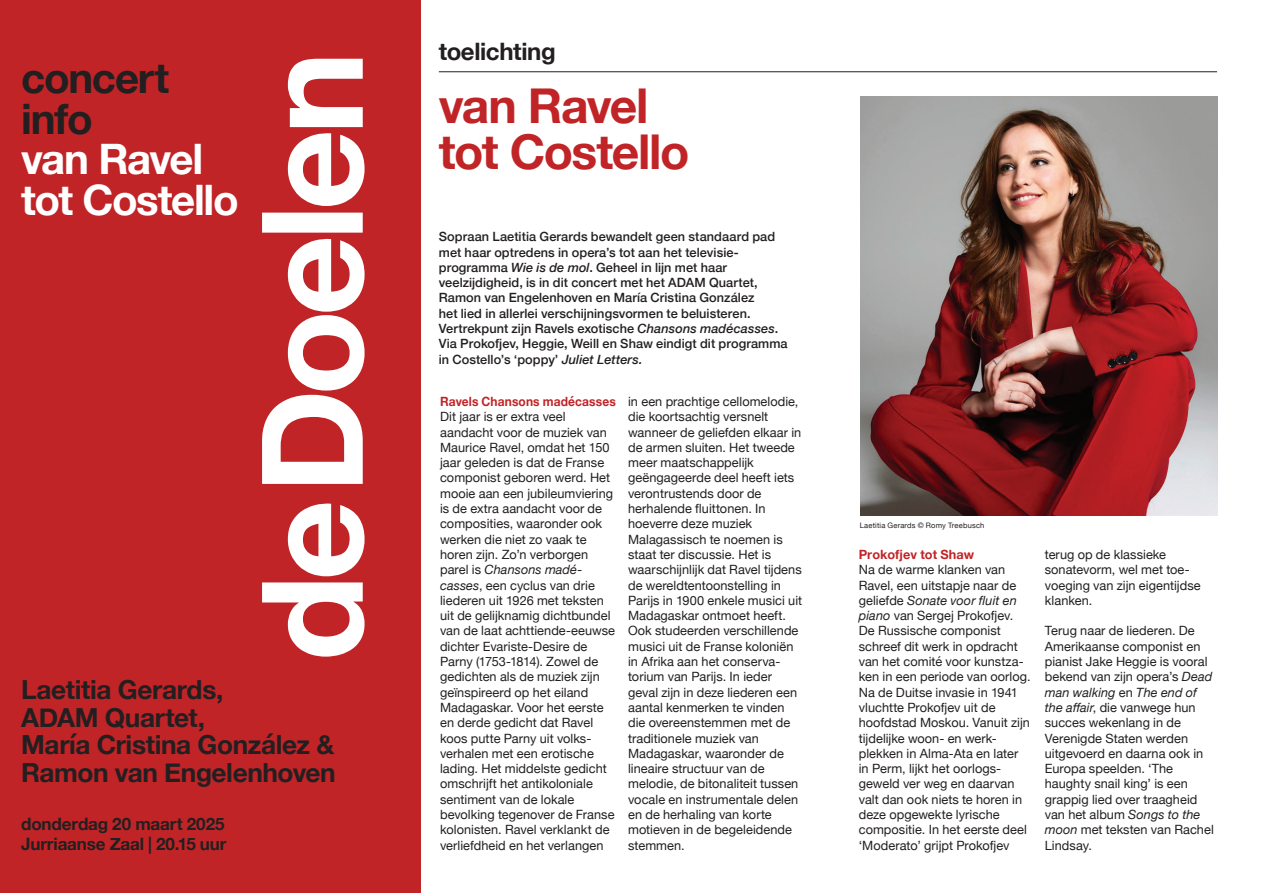
<style>
.page{position:relative;width:1263px;height:893px;background:#fff}
.page>*{position:absolute;margin:0;border:0;box-sizing:border-box;transform-origin:0 0}
.t1{font:700 48px/45.3px "Helvetica Neue";letter-spacing:-.03em;color:#c12427}
.t2{font:700 42px/40.5px "Helvetica Neue";letter-spacing:-.035em;color:#fff}
.t3{font:700 42px/40.5px "Helvetica Neue";letter-spacing:-.03em;color:#231f20}
.t4{font:700 26.25px/27.6px "Helvetica Neue";letter-spacing:-.015em;color:#231f20}
.t5{font:700 24px "Helvetica Neue";letter-spacing:-.015em;color:#231f20}
.t6{font:700 17.1px/20.4px "Helvetica Neue";letter-spacing:-.01em;color:#231f20}
.t7{font:12.75px/15.3px "Helvetica Neue";letter-spacing:.005em;color:#231f20}
.t8{font:500 12.75px/15.3px "Helvetica Neue";letter-spacing:.005em;color:#231f20}
.t9{font:700 12.75px "Helvetica Neue";letter-spacing:.01em;color:#c12427;scale:.94 1}
.t10{font:700 12.75px "Helvetica Neue";letter-spacing:.01em;color:#c12427}
.t11{font:7.5px "Helvetica Neue";letter-spacing:.025em;color:#231f20}
.s1{font-style:italic}
</style>
<div class="page">
<div style="left:0;top:0;width:421px;height:893px;background:#c12427"></div>
<svg style="left:262px;top:59px;width:103px;height:598px"></svg>
<hr style="left:439px;top:72px;width:778px;height:1px;background:#231f20">
<img style="left:860px;top:96px;width:357px;height:420px">
<h2 class="t3" style="left:21px;top:59px;width:149px">concert info</h2>
<h2 class="t2" style="left:21px;top:140px;width:219px">van Ravel tot Costello</h2>
<h3 class="t4" style="left:21px;top:677px;width:316px">Laetitia Gerards,<br>ADAM Quartet,<br>María Cristina González &amp;<br>Ramon van Engelenhoven</h3>
<h3 class="t6" style="left:21px;top:814px;width:207px">donderdag 20 maart 2025<br>Jurriaanse Zaal | 20.15 uur</h3>
<h3 class="t5" style="left:439px;top:33px;width:118px">toelichting</h3>
<h1 class="t1" style="left:439px;top:85px;width:252px">van Ravel tot Costello</h1>
<p class="t8" style="left:439px;top:228px;width:350px">Sopraan Laetitia Gerards bewandelt geen standaard pad met haar optredens in opera’s tot aan het televisie&shy;programma <span class="s1">Wie is de mol</span>. Geheel in lijn met haar veelzijdigheid, is in dit concert met het ADAM Quartet, Ramon van Engelenhoven en María Cristina González<br>het lied in allerlei verschijningsvormen te beluisteren.<br>Vertrekpunt zijn Ravels exotische <span class="s1">Chansons madécasses</span>.<br>Via Prokofjev, Heggie, Weill en Shaw eindigt dit programma in Costello’s ‘poppy’ <span class="s1">Juliet Letters.</span></p>
<p class="t9" style="left:440px;top:391px;width:188px">Ravels Chansons madécasses</p>
<p class="t7" style="left:440px;top:410px;width:177px">Dit jaar is er extra veel aandacht voor de muziek van<br>Maurice Ravel, omdat het 150 jaar geleden is dat de Franse componist geboren werd. Het mooie aan een jubileumviering is de extra aandacht voor de composities, waaronder ook werken die niet zo vaak te horen zijn. Zo’n verborgen parel is <span class="s1">Chansons madé&shy;casses</span>, een cyclus van drie liederen uit 1926 met teksten uit de gelijknamig dichtbundel van de laat achttiende-eeuwse dichter Evariste-Desire de<br>Parny (1753-1814). Zowel de gedichten als de muziek zijn geïnspireerd op het eiland<br>Madagaskar. Voor het eerste en derde gedicht dat Ravel koos putte Parny uit volks&shy;verhalen met een erotische lading. Het middelste gedicht omschrijft het antikoloniale sentiment van de lokale bevolking tegenover de Franse kolonisten. Ravel verklankt de verliefdheid en het verlangen</p>
<p class="t7" style="left:628px;top:394px;width:176px">in een prachtige cellomelodie, die koortsachtig versnelt wanneer de geliefden elkaar in de armen sluiten. Het tweede meer maatschappelijk geëngageerde deel heeft iets verontrustends door de herhalende fluittonen. In hoeverre deze muziek<br>Malagassisch te noemen is staat ter discussie. Het is waarschijnlijk dat Ravel tijdens de wereldtentoonstelling in<br>Parijs in 1900 enkele musici uit<br>Madagaskar ontmoet heeft.<br>Ook studeerden verschillende musici uit de Franse koloniën in Afrika aan het conserva&shy;torium van Parijs. In ieder geval zijn in deze liederen een aantal kenmerken te vinden die overeenstemmen met de traditionele muziek van<br>Madagaskar, waaronder de lineaire structuur van de melodie, de bitonaliteit tussen vocale en instrumentale delen en de herhaling van korte motieven in de begeleidende stemmen.</p>
<p class="t11" style="left:860px;top:519px;width:126px">Laetitia Gerards © Romy Treebusch</p>
<p class="t10" style="left:859px;top:544px;width:117px">Prokofjev tot Shaw</p>
<p class="t7" style="left:859px;top:563px;width:173px">Na de warme klanken van<br>Ravel, een uitstapje naar de geliefde <span class="s1">Sonate voor fluit en piano</span> van Sergej Prokofjev.<br>De Russische componist schreef dit werk in opdracht van het comité voor kunstza&shy;ken in een periode van oorlog.<br>Na de Duitse invasie in 1941 vluchtte Prokofjev uit de hoofdstad Moskou. Vanuit zijn tijdelijke woon- en werk&shy;plekken in Alma-Ata en later in Perm, lijkt het oorlogs&shy;geweld ver weg en daarvan valt dan ook niets te horen in deze opgewekte lyrische compositie. In het eerste deel ‘Moderato’ grijpt Prokofjev</p>
<p class="t7" style="left:1045px;top:547px;width:157px">terug op de klassieke sonatevorm, wel met toe&shy;voeging van zijn eigentijdse klanken.</p>
<p class="t7" style="left:1045px;top:624px;width:170px">Terug naar de liederen. De<br>Amerikaanse componist en pianist Jake Heggie is vooral bekend van zijn opera’s <span class="s1">Dead man walking</span> en <span class="s1">The end of the affair</span>, die vanwege hun succes wekenlang in de<br>Verenigde Staten werden uitgevoerd en daarna ook in<br>Europa speelden. ‘The haughty snail king’ is een grappig lied over traagheid van het album <span class="s1">Songs to the moon</span> met teksten van Rachel<br>Lindsay.</p>
</div>
